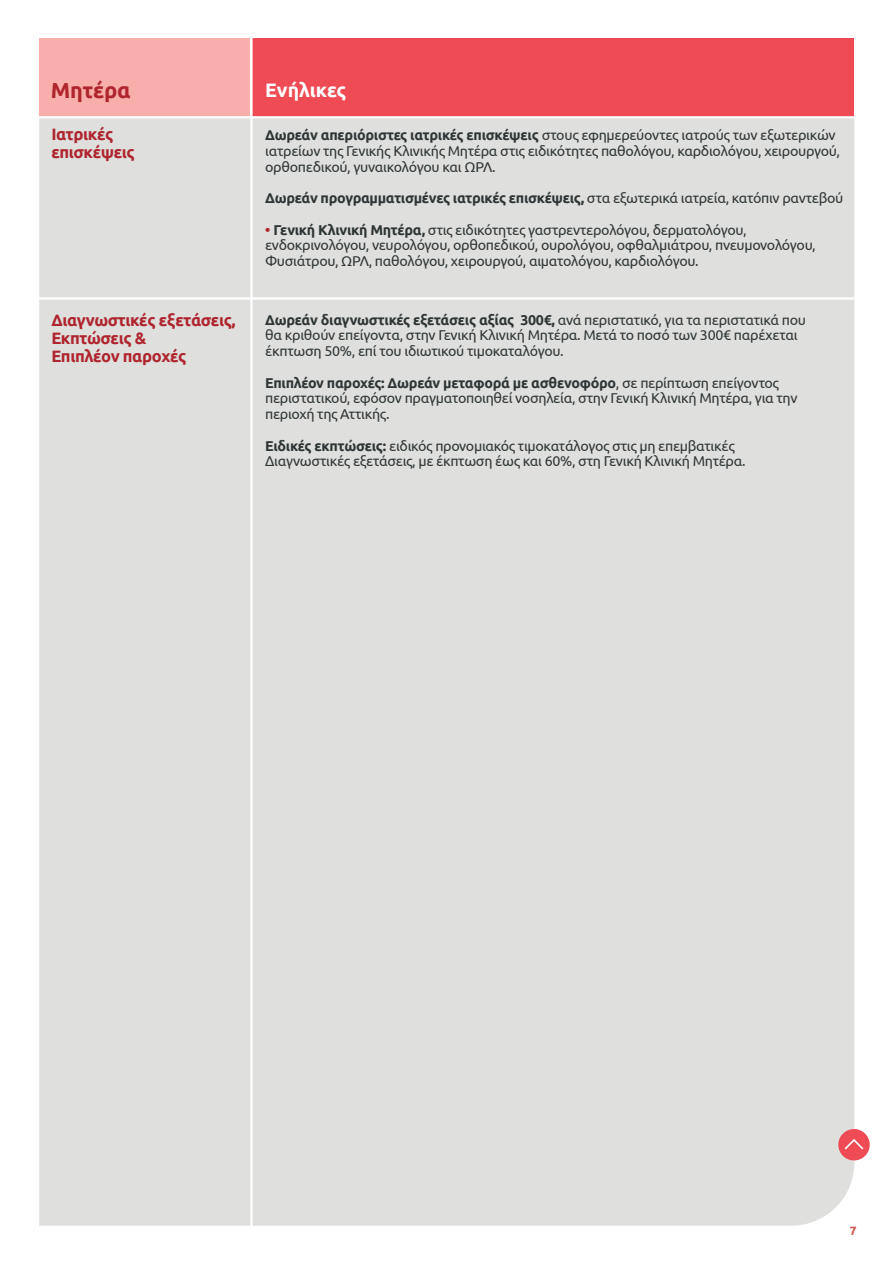
<style>
.page{position:relative;width:893px;height:1263px;background:#fff}
.page>*{position:absolute;margin:0;border:0;box-sizing:border-box;transform-origin:0 0}
.t1{font:700 21.75px "Ubuntu";letter-spacing:-.01em;color:#af252d}
.t2{font:700 19.5px "Ubuntu";color:#fff}
.t3{font:700 16.5px/18px "Ubuntu";letter-spacing:-.025em;color:#af252d}
.t4{font:14.25px/15.8px "Ubuntu";letter-spacing:-.02em;color:#2e3635}
.t5{font:700 14.25px "Ubuntu";letter-spacing:-.02em;color:#2e3635}
.t6{font:700 12px "Ubuntu";color:#d2534b}
.s1{font-weight:700}
.s2{font-weight:400}
.s3{font-weight:700;color:#af252d}
</style>
<div class="page">
<div style="left:252px;top:38px;width:602px;height:78px;background:#ef4b55"></div>
<div style="left:39px;top:118px;width:815px;height:1108px;background:#dfdfde"></div>
<hr style="left:39px;top:297px;width:815px;height:3px;background:#fff">
<div style="left:39px;top:38px;width:211px;height:80px;background:#f8afab"></div>
<hr style="left:39px;top:116px;width:820px;height:2px;background:#fff">
<hr style="left:250px;top:24px;width:3px;height:1215px;background:#fff">
<div style="left:838px;top:1129px;width:32px;height:31px;background:#ef4b55;border-radius:50%"></div>
<svg style="left:844px;top:1139px;width:20px;height:11px"></svg>
<h1 class="t1" style="left:51px;top:77px;width:81px">Μητέρα</h1>
<h2 class="t2" style="left:265px;top:78px;width:83px">Ενήλικες</h2>
<p class="t3" style="left:51px;top:125px;width:85px">Ιατρικές επισκέψεις</p>
<p class="t4" style="left:265px;top:127px;width:576px"><span class="s1">Δωρεάν απεριόριστες ιατρικές επισκέψεις</span> στους εφημερεύοντες ιατρούς των εξωτερικών ιατρείων της Γενικής Κλινικής Μητέρα στις ειδικότητες παθολόγου, καρδιολόγου, χειρουργού, ορθοπεδικού, γυναικολόγου και ΩΡΛ.</p>
<p class="t5" style="left:265px;top:189px;width:580px">Δωρεάν προγραμματισμένες ιατρικές επισκέψεις, <span class="s2">στα εξωτερικά ιατρεία, κατόπιν ραντεβού</span></p>
<p class="t4" style="left:265px;top:221px;width:552px"><span class="s3">•</span> <span class="s1">Γενική Κλινική Μητέρα,</span> στις ειδικότητες γαστρεντερολόγου, δερματολόγου, ενδοκρινολόγου, νευρολόγου, ορθοπεδικού, ουρολόγου, οφθαλμιάτρου, πνευμονολόγου,<br>Φυσιάτρου, ΩΡΛ, παθολόγου, χειρουργού, αιματολόγου, καρδιολόγου.</p>
<p class="t3" style="left:51px;top:311px;width:186px">Διαγνωστικές εξετάσεις,<br>Εκπτώσεις &amp;<br>Επιπλέον παροχές</p>
<p class="t4" style="left:265px;top:311px;width:542px"><span class="s1">∆ωρεάν διαγνωστικές εξετάσεις αξίας 300€,</span> ανά περιστατικό, για τα περιστατικά που θα κριθούν επείγοντα, στην Γενική Κλινική Μητέρα. Μετά το ποσό των 300€ παρέχεται έκπτωση 50%, επί του ιδιωτικού τιμοκαταλόγου.</p>
<p class="t4" style="left:265px;top:374px;width:534px"><span class="s1">Επιπλέον παροχές: Δωρεάν µεταφορά µε ασθενοφόρο</span>, σε περίπτωση επείγοντος περιστατικού, εφόσον πραγματοποιηθεί νοσηλεία, στην Γενική Κλινική Μητέρα, για την περιοχή της Αττικής.</p>
<p class="t4" style="left:265px;top:437px;width:482px"><span class="s1">Ειδικές εκπτώσεις:</span> ειδικός προνομιακός τιμοκατάλογος στις µη επεμβατικές<br>Διαγνωστικές εξετάσεις, µε έκπτωση έως και 60%, στη Γενική Κλινική Μητέρα.</p>
<p class="t6" style="left:850px;top:1223px;width:8px">7</p>
</div>
